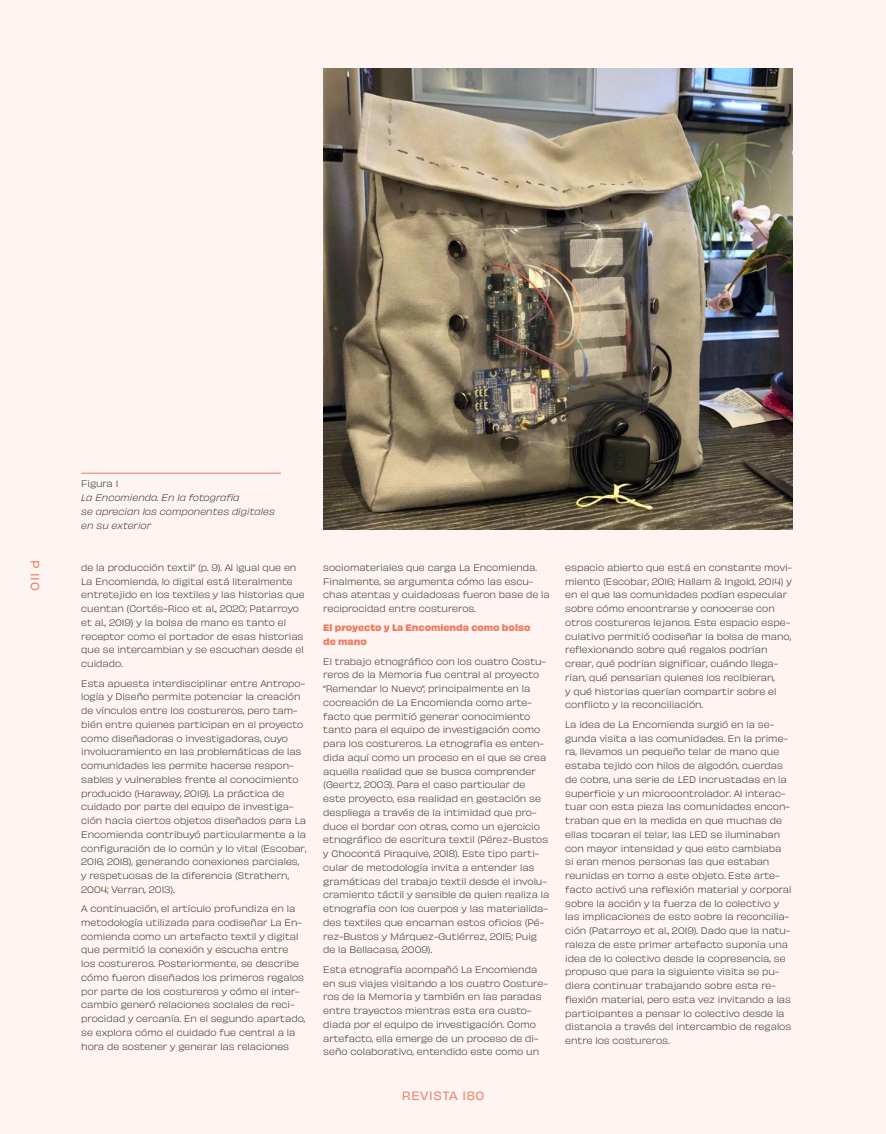
<style>
.page{position:relative;width:886px;height:1134px;background:#fef5f2}
.page>*{position:absolute;margin:0;border:0;box-sizing:border-box;transform-origin:0 0}
.t1{font:11.25px "Obviously";letter-spacing:.05em;color:#ee7c61}
.t2{font:8.75px/13.8px "Obviously Lght";color:#231f20}
.t3{font:italic 8.75px/13.8px "Obviously Lght";color:#231f20}
.t4{font:700 8.75px/13.8px "Obviously";color:#ee7c61}
.s1{font-style:normal}
</style>
<div class="page">
<img style="left:323px;top:69px;width:469px;height:460px">
<hr style="left:81px;top:473px;width:200px;height:1px;background:#ee7c61">
<p class="t1" style="left:44px;top:560px;width:32px;rotate:90deg">P 110</p>
<p class="t3" style="left:81px;top:476px;width:195px"><span class="s1">Figura 1<br></span>La Encomienda. En la fotografía<br>se aprecian los componentes digitales en su exterior</p>
<p class="t2" style="left:81px;top:560px;width:225px">de la producción textil” (p. 9). Al igual que en La Encomienda, lo digital está literalmente entretejido en los textiles y las historias que cuentan (Cortés-Rico et al., 2020; Patarroyo et al., 2019) y la bolsa de mano es tanto el receptor como el portador de esas historias que se intercambian y se escuchan desde el cuidado.</p>
<p class="t2" style="left:81px;top:675px;width:227px">Esta apuesta interdisciplinar entre Antropo&shy;logía y Diseño permite potenciar la creación de vínculos entre los costureros, pero tam&shy;bién entre quienes participan en el proyecto como diseñadoras o investigadoras, cuyo involucramiento en las problemáticas de las comunidades les permite hacerse respon&shy;sables y vulnerables frente al conocimiento producido (Haraway, 2019). La práctica de cuidado por parte del equipo de investiga&shy;ción hacia ciertos objetos diseñados para La Encomienda contribuyó particularmente a la configuración de lo común y lo vital (Escobar, 2016, 2018), generando conexiones parciales, y respetuosas de la diferencia (Strathern, 2004; Verran, 2013).</p>
<p class="t2" style="left:81px;top:901px;width:226px">A continuación, el artículo profundiza en la metodología utilizada para codiseñar La En&shy;comienda como un artefacto textil y digital que permitió la conexión y escucha entre<br>los costureros. Posteriormente, se describe cómo fueron diseñados los primeros regalos por parte de los costureros y cómo el inter&shy;cambio generó relaciones sociales de reci&shy;procidad y cercanía. En el segundo apartado, se explora cómo el cuidado fue central a la hora de sostener y generar las relaciones</p>
<p class="t2" style="left:323px;top:560px;width:228px">sociomateriales que carga La Encomienda.<br>Finalmente, se argumenta cómo las escu&shy;chas atentas y cuidadosas fueron base de la reciprocidad entre costureros.</p>
<p class="t4" style="left:323px;top:620px;width:209px">El proyecto y La Encomienda como bolso de mano</p>
<p class="t2" style="left:323px;top:654px;width:228px">El trabajo etnográfico con los cuatro Costu&shy;reros de la Memoria fue central al proyecto “Remendar lo Nuevo”, principalmente en la cocreación de La Encomienda como arte&shy;facto que permitió generar conocimiento tanto para el equipo de investigación como para los costureros. La etnografía es enten&shy;dida aquí como un proceso en el que se crea aquella realidad que se busca comprender (Geertz, 2003). Para el caso particular de este proyecto, esa realidad en gestación se despliega a través de la intimidad que pro&shy;duce el bordar con otras, como un ejercicio etnográfico de escritura textil (Pérez-Bustos y Chocontá Piraquive, 2018). Este tipo parti&shy;cular de metodología invita a entender las gramáticas del trabajo textil desde el involu&shy;cramiento táctil y sensible de quien realiza la etnografía con los cuerpos y las materialida&shy;des textiles que encarnan estos oficios (Pé&shy;rez-Bustos y Márquez-Gutiérrez, 2015; Puig de la Bellacasa, 2009).</p>
<p class="t2" style="left:323px;top:962px;width:226px">Esta etnografía acompañó La Encomienda en sus viajes visitando a los cuatro Costure&shy;ros de la Memoria y también en las paradas entre trayectos mientras esta era custo&shy;diada por el equipo de investigación. Como artefacto, ella emerge de un proceso de di&shy;seño colaborativo, entendido este como un</p>
<p class="t1" style="left:402px;top:1087px;width:84px">REVISTA 180</p>
<p class="t2" style="left:565px;top:560px;width:228px">espacio abierto que está en constante movi&shy;miento (Escobar, 2016; Hallam &amp; Ingold, 2014) y en el que las comunidades podían especular sobre cómo encontrarse y conocerse con otros costureros lejanos. Este espacio espe&shy;culativo permitió codiseñar la bolsa de mano, reflexionando sobre qué regalos podrían crear, qué podrían significar, cuándo llega&shy;rían, qué pensarían quienes los recibieran,<br>y qué historias querían compartir sobre el conflicto y la reconciliación.</p>
<p class="t2" style="left:565px;top:717px;width:228px">La idea de La Encomienda surgió en la se&shy;gunda visita a las comunidades. En la prime&shy;ra, llevamos un pequeño telar de mano que estaba tejido con hilos de algodón, cuerdas de cobre, una serie de LED incrustadas en la superficie y un microcontrolador. Al interac&shy;tuar con esta pieza las comunidades encon&shy;traban que en la medida en que muchas de ellas tocaran el telar, las LED se iluminaban con mayor intensidad y que esto cambiaba si eran menos personas las que estaban reunidas en torno a este objeto. Este arte&shy;facto activó una reflexión material y corporal sobre la acción y la fuerza de lo colectivo y las implicaciones de esto sobre la reconcilia&shy;ción (Patarroyo et al., 2019). Dado que la natu&shy;raleza de este primer artefacto suponía una idea de lo colectivo desde la copresencia, se propuso que para la siguiente visita se pu&shy;diera continuar trabajando sobre esta re&shy;flexión material, pero esta vez invitando a las participantes a pensar lo colectivo desde la distancia a través del intercambio de regalos entre los costureros.</p>
</div>
